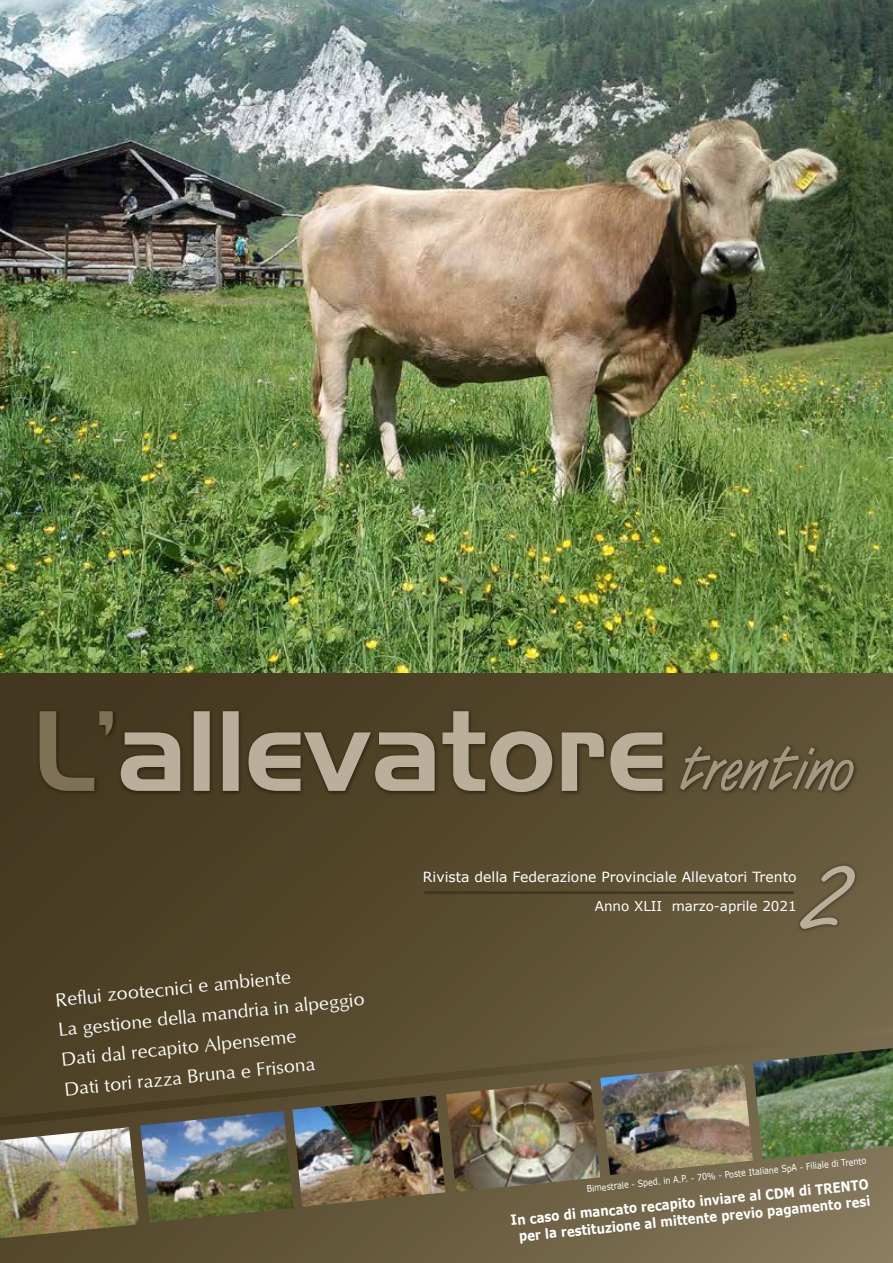
<style>
.page{position:relative;width:893px;height:1263px;background:#fff}
.page>*{position:absolute;margin:0;border:0;box-sizing:border-box;transform-origin:0 0}
.t1{font:124.5px "Freestyle Script";color:#b9af9b}
.t2{font:19.5px/29.8px "Optimum";color:#fff}
.t3{font:700 13.95px/16.8px "Verdana";color:#fff;text-align:center;scale:.85 1}
.t4{font:13.95px "Verdana";color:#fff}
.t5{font:13.5px "Verdana";color:#fff}
.t6{font:9.3px "Verdana";color:#fff;scale:.85 1}
</style>
<div class="page">
<svg style="left:0;top:673px;width:893px;height:590px;background:#5b4e33"></svg>
<div style="left:36px;top:709px;width:81px;height:86px;background:#000;opacity:.5"></div>
<svg style="left:40px;top:711px;width:73px;height:80px;background:#564a31"></svg>
<div style="left:117px;top:709px;width:550px;height:87px;background:#000;opacity:.5"></div>
<svg style="left:121px;top:711px;width:541px;height:81px;background:#786e56"></svg>
<div style="left:677px;top:743px;width:182px;height:53px;background:#5d5135"></div>
<svg style="left:680px;top:746px;width:174px;height:45px"></svg>
<svg style="left:0;top:1006px;width:893px;height:125px;background:#5a4d31"></svg>
<hr style="left:426px;top:891px;width:367px;height:3px;background:#42371f">
<div style="left:797px;top:863px;width:62px;height:69px;background:#000;opacity:.5"></div>
<img style="left:753px;top:1048px;width:140px;height:111px">
<img style="left:140px;top:1111px;width:153px;height:112px">
<img style="left:292px;top:1095px;width:153px;height:112px">
<img style="left:446px;top:1080px;width:154px;height:112px">
<img style="left:600px;top:1063px;width:153px;height:112px">
<img style="left:0;top:1127px;width:139px;height:111px">
<img style="left:0;top:0;width:893px;height:673px">
<p class="t2" style="left:53px;top:985px;width:309px;rotate:-6deg">Reflui zootecnici e ambiente<br>La gestione della mandria in alpeggio<br>Dati dal recapito Alpenseme<br>Dati tori razza Bruna e Frisona</p>
<h1 class="t1" style="left:804px;top:817px;width:47px">2</h1>
<p class="t4" style="left:423px;top:868px;width:375px">Rivista della Federazione Provinciale Allevatori Trento</p>
<p class="t5" style="left:595px;top:897px;width:203px">Anno XLII marzo-aprile 2021</p>
<p class="t6" style="left:586px;top:1183px;width:332px;rotate:-6deg">Bimestrale - Sped. in A.P. - 70% - Poste Italiane SpA - Filiale di Trento</p>
<p class="t3" style="left:510px;top:1213px;width:425px;rotate:-6deg">In caso di mancato recapito inviare al CDM di TRENTO per la restituzione al mittente previo pagamento resi</p>
</div>
